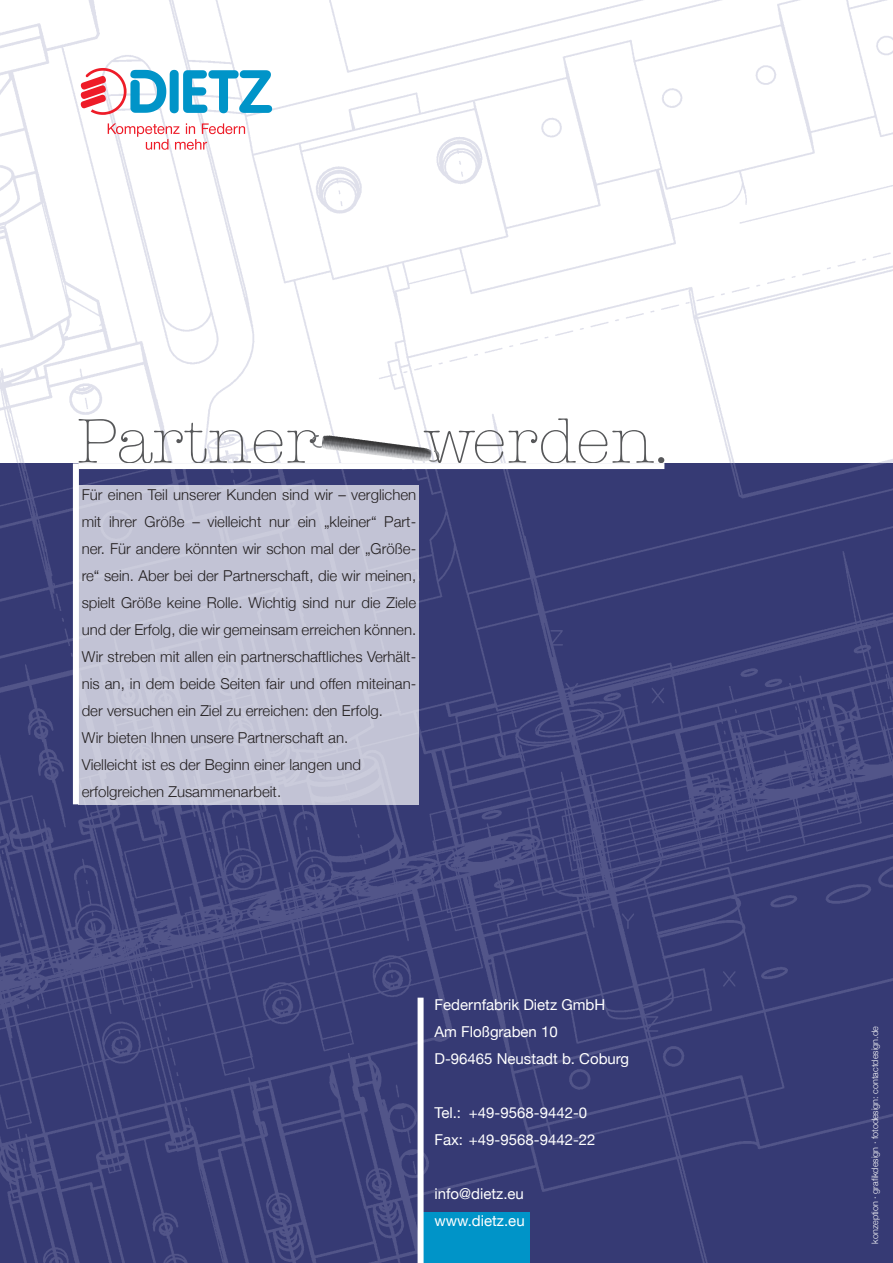
<style>
.page{position:relative;width:893px;height:1263px;background:#fff}
.page>*{position:absolute;margin:0;border:0;box-sizing:border-box;transform-origin:0 0}
.Seiten-Headline{font:300 64.8px "American Typewriter";color:#57585a}
.Fliestext_Intros{font:300 15px/27px "Helvetica Neue";color:#231f20;text-align:justify}
.t1{font:15px/27px "Helvetica Neue";color:#fff}
.Fliestext_Intros-2{font:300 9px "Helvetica Neue";color:#fff}
</style>
<div class="page">
<img style="left:0;top:0;width:893px;height:463px">
<img style="left:0;top:463px;width:893px;height:800px">
<svg style="left:108px;top:123px;width:137px;height:27px"></svg>
<svg style="left:81px;top:68px;width:191px;height:47px"></svg>
<img style="left:311px;top:435px;width:129px;height:28px">
<svg style="left:312px;top:435px;width:7px;height:4px"></svg>
<svg style="left:434px;top:450px;width:5px;height:5px"></svg>
<div style="left:79px;top:485px;width:340px;height:319px;background:#c2c3d5"></div>
<div style="left:79px;top:463px;width:585px;height:6px;background:#fff"></div>
<div style="left:73px;top:463px;width:6px;height:341px;background:#fff"></div>
<div style="left:419px;top:1212px;width:111px;height:51px;background:#0094c8"></div>
<div style="left:418px;top:998px;width:6px;height:265px;background:#fff"></div>
<p class="Seiten-Headline" style="left:77px;top:405px;width:242px">Partner</p>
<p class="Seiten-Headline" style="left:424px;top:405px;width:246px">werden.</p>
<p class="Fliestext_Intros" style="left:82px;top:481px;width:336px">Für einen Teil unserer Kunden sind wir – verglichen mit ihrer Größe – vielleicht nur ein „kleiner“ Part&shy;ner. Für andere könnten wir schon mal der „Größe&shy;re“ sein. Aber bei der Partnerschaft, die wir meinen, spielt Größe keine Rolle. Wichtig sind nur die Ziele und der Erfolg, die wir gemeinsam erreichen können.<br>Wir streben mit allen ein partnerschaftliches Verhält&shy;nis an, in dem beide Seiten fair und offen miteinan&shy;der versuchen ein Ziel zu erreichen: den Erfolg.</p>
<p class="Fliestext_Intros" style="left:82px;top:724px;width:268px">Wir bieten Ihnen unsere Partnerschaft an.</p>
<p class="Fliestext_Intros" style="left:82px;top:751px;width:281px">Vielleicht ist es der Beginn einer langen und</p>
<p class="Fliestext_Intros" style="left:82px;top:778px;width:201px">erfolgreichen Zusammenarbeit.</p>
<p class="t1" style="left:434px;top:991px;width:196px">Federnfabrik Dietz GmbH<br>Am Floßgraben 10<br>D-96465 Neustadt b. Coburg</p>
<p class="t1" style="left:434px;top:1099px;width:163px">Tel.: +49-9568-9442-0<br>Fax: +49-9568-9442-22</p>
<p class="t1" style="left:434px;top:1180px;width:92px">info@dietz.eu www.dietz.eu</p>
<p class="Fliestext_Intros-2" style="left:870px;top:1243px;width:219px;rotate:-90deg">konzeption · grafikdesign · fotodesign: contactdesign.de</p>
</div>
